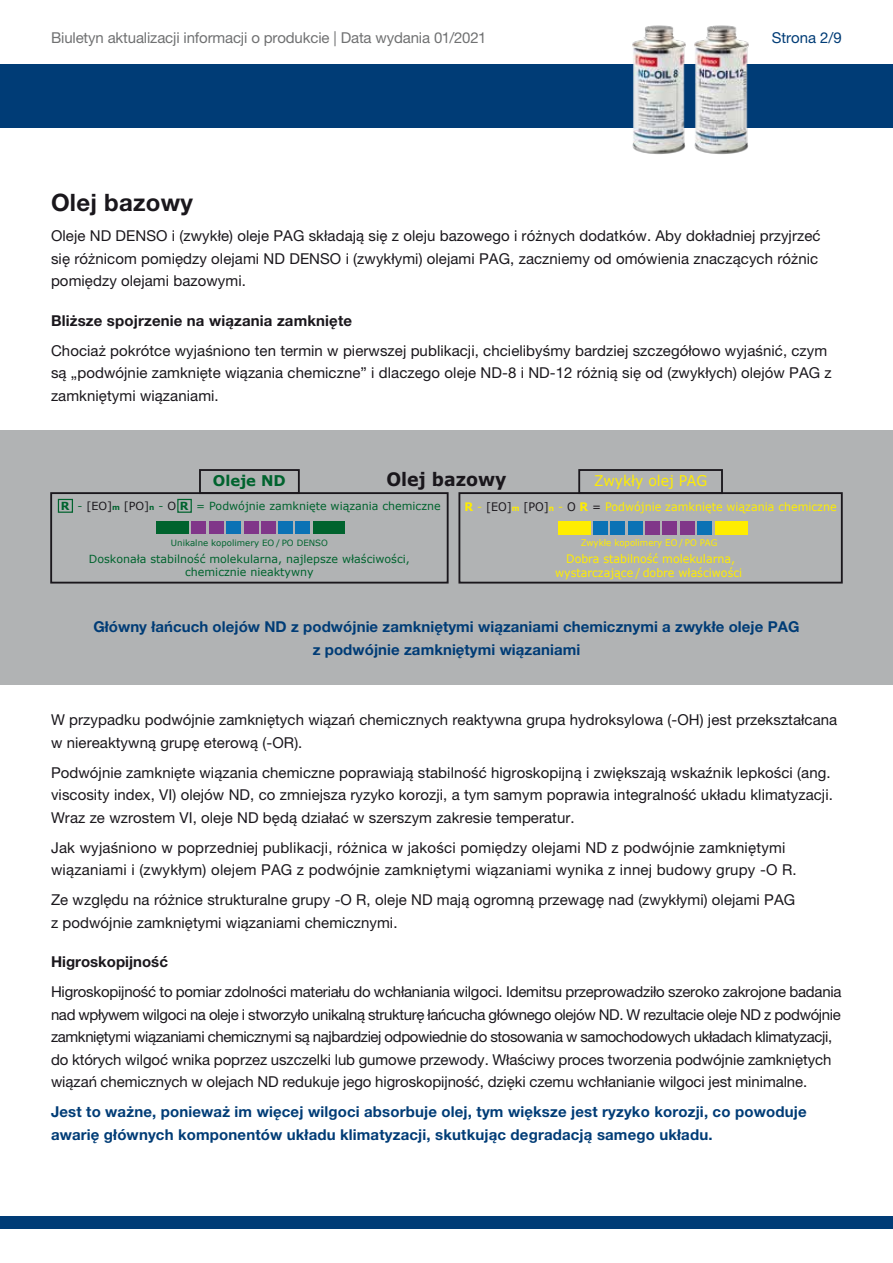
<style>
.page{position:relative;width:893px;height:1263px;background:#fff}
.page>*{position:absolute;margin:0;border:0;box-sizing:border-box;transform-origin:0 0}
.t1{font:700 24px "Helvetica Neue LT Pro";letter-spacing:.01em;color:#1a171c}
.t2{font:700 18.45px "Verdana";color:#1a171c;scale:.94 1}
.t3{font:15px/22.5px "Helvetica Neue LT Pro";letter-spacing:.005em;color:#1a171c}
.t4{font:15px/22.5px "Helvetica Neue LT Pro";letter-spacing:-.015em;color:#1a171c}
.t5{font:700 15px/22.5px "Helvetica Neue LT Pro";letter-spacing:.01em;color:#003c76}
.t6{font:15px "Helvetica Neue LT Pro";letter-spacing:-.01em;color:#707172}
.t7{font:700 15px "Helvetica Neue LT Pro";letter-spacing:.01em;color:#1a171c}
.t8{font:15px "Helvetica Neue LT Pro";color:#003c76}
.t9{font:14.7px "Verdana";color:#ffed00;scale:.94 1}
.t10{font:700 14.7px "Verdana";color:#00632e}
.t11{font:11.7px/14.1px "Verdana";color:#ffed00;text-align:center;scale:.94 1}
.t12{font:11.1px/13.4px "Verdana";color:#00632e;text-align:center}
.t13{font:9.15px "Verdana";color:#ffed00;scale:.94 1}
.t14{font:8.55px "Verdana";color:#00632e}
.s1{font-weight:700}
.s2{color:#1a171c}
.s3{font-weight:700;font-size:7.5px}
.s4{font-weight:700;font-size:7.8px}
</style>
<div class="page">
<div style="left:0;top:64px;width:893px;height:64px;background:#003c76"></div>
<div style="left:0;top:1216px;width:893px;height:13px;background:#003c76"></div>
<img style="left:632px;top:25px;width:54px;height:129px">
<img style="left:694px;top:25px;width:55px;height:129px">
<div style="left:0;top:430px;width:893px;height:254px;background:#b1b3b4"></div>
<div style="left:346px;top:521px;width:14px;height:13px;background:#b1b3b4"></div>
<div style="left:58px;top:499px;width:15px;height:14px;border:1px solid #00632e"></div>
<div style="left:177px;top:499px;width:15px;height:14px;border:1px solid #00632e"></div>
<div style="left:156px;top:521px;width:33px;height:13px;background:#00632e"></div>
<div style="left:191px;top:521px;width:15px;height:13px;background:#803689"></div>
<div style="left:209px;top:521px;width:14px;height:13px;background:#803689"></div>
<div style="left:295px;top:521px;width:15px;height:13px;background:#0b72b5"></div>
<div style="left:278px;top:521px;width:15px;height:13px;background:#0b72b5"></div>
<div style="left:244px;top:521px;width:15px;height:13px;background:#803689"></div>
<div style="left:226px;top:521px;width:15px;height:13px;background:#0b72b5"></div>
<div style="left:261px;top:521px;width:15px;height:13px;background:#803689"></div>
<div style="left:313px;top:521px;width:32px;height:13px;background:#00632e"></div>
<div style="left:199px;top:469px;width:101px;height:25px;border:2px solid #1a171c"></div>
<div style="left:50px;top:492px;width:399px;height:91px;border:2px solid #1a171c"></div>
<div style="left:458px;top:492px;width:385px;height:91px;border:2px solid #1a171c"></div>
<div style="left:593px;top:521px;width:15px;height:14px;background:#0b72b5"></div>
<div style="left:698px;top:521px;width:14px;height:14px;background:#0b72b5"></div>
<div style="left:680px;top:521px;width:15px;height:14px;background:#803689"></div>
<div style="left:662px;top:521px;width:15px;height:14px;background:#803689"></div>
<div style="left:628px;top:521px;width:15px;height:14px;background:#0b72b5"></div>
<div style="left:610px;top:521px;width:15px;height:14px;background:#0b72b5"></div>
<div style="left:645px;top:521px;width:15px;height:14px;background:#803689"></div>
<div style="left:558px;top:521px;width:32px;height:14px;background:#ffed00"></div>
<div style="left:715px;top:521px;width:32px;height:14px;background:#ffed00"></div>
<div style="left:578px;top:469px;width:145px;height:25px;border:2px solid #1a171c"></div>
<p class="t6" style="left:51px;top:28px;width:437px">Biuletyn aktualizacji informacji o produkcie | Data wydania 01/2021</p>
<p class="t8" style="left:772px;top:28px;width:72px">Strona 2/9</p>
<h1 class="t1" style="left:51px;top:188px;width:143px">Olej bazowy</h1>
<p class="t3" style="left:51px;top:224px;width:771px">Oleje ND DENSO i (zwykłe) oleje PAG składają się z oleju bazowego i różnych dodatków. Aby dokładniej przyjrzeć się różnicom pomiędzy olejami ND DENSO i (zwykłymi) olejami PAG, zaczniemy od omówienia znaczących różnic pomiędzy olejami bazowymi.</p>
<p class="t7" style="left:51px;top:311px;width:303px">Bliższe spojrzenie na wiązania zamknięte</p>
<p class="t3" style="left:51px;top:339px;width:782px">Chociaż pokrótce wyjaśniono ten termin w pierwszej publikacji, chcielibyśmy bardziej szczegółowo wyjaśnić, czym są „podwójnie zamknięte wiązania chemiczne” i dlaczego oleje ND-8 i ND-12 różnią się od (zwykłych) olejów PAG z zamkniętymi wiązaniami.</p>
<p class="t10" style="left:213px;top:471px;width:74px">Oleje ND</p>
<p class="t2" style="left:386px;top:468px;width:129px">Olej bazowy</p>
<p class="t9" style="left:594px;top:472px;width:122px">Zwykły olej PAG</p>
<p class="t12" style="left:61px;top:499px;width:381px"><span class="s1">R</span> - <span class="s2">[EO]</span><span class="s3">m</span> <span class="s2">[PO]</span><span class="s3">n</span> - <span class="s2">O</span> <span class="s1">R</span> = Podwójnie zamknięte wiązania chemiczne</p>
<p class="t14" style="left:171px;top:537px;width:158px">Unikalne kopolimery EO / PO DENSO</p>
<p class="t12" style="left:89px;top:552px;width:322px">Doskonała stabilność molekularna, najlepsze właściwości, chemicznie nieaktywny</p>
<p class="t11" style="left:465px;top:500px;width:397px"><span class="s1">R</span> - <span class="s2">[EO]</span><span class="s4">m</span> <span class="s2">[PO]</span><span class="s4">n</span> - <span class="s2">O</span> <span class="s1">R</span> <span class="s2">=</span> Podwójnie zamknięte wiązania chemiczne</p>
<p class="t13" style="left:581px;top:537px;width:147px">Zwykłe kopolimery EO / PO PAG</p>
<p class="t11" style="left:555px;top:552px;width:201px">Dobra stabilność molekularna, wystarczające / dobre właściwości</p>
<p class="t5" style="left:93px;top:615px;width:708px;text-align:center">Główny łańcuch olejów ND z podwójnie zamkniętymi wiązaniami chemicznymi a zwykłe oleje PAG z podwójnie zamkniętymi wiązaniami</p>
<p class="t3" style="left:51px;top:708px;width:788px">W przypadku podwójnie zamkniętych wiązań chemicznych reaktywna grupa hydroksylowa (-OH) jest przekształcana w niereaktywną grupę eterową (-OR).</p>
<p class="t3" style="left:51px;top:761px;width:783px">Podwójnie zamknięte wiązania chemiczne poprawiają stabilność higroskopijną i zwiększają wskaźnik lepkości (ang. viscosity index, VI) olejów ND, co zmniejsza ryzyko korozji, a tym samym poprawia integralność układu klimatyzacji.<br>Wraz ze wzrostem VI, oleje ND będą działać w szerszym zakresie temperatur.</p>
<p class="t3" style="left:51px;top:836px;width:747px">Jak wyjaśniono w poprzedniej publikacji, różnica w jakości pomiędzy olejami ND z podwójnie zamkniętymi wiązaniami i (zwykłym) olejem PAG z podwójnie zamkniętymi wiązaniami wynika z innej budowy grupy -O R.</p>
<p class="t3" style="left:51px;top:888px;width:746px">Ze względu na różnice strukturalne grupy -O R, oleje ND mają ogromną przewagę nad (zwykłymi) olejami PAG z podwójnie zamkniętymi wiązaniami chemicznymi.</p>
<p class="t7" style="left:51px;top:952px;width:118px">Higroskopijność</p>
<p class="t4" style="left:51px;top:980px;width:792px">Higroskopijność to pomiar zdolności materiału do wchłaniania wilgoci. Idemitsu przeprowadziło szeroko zakrojone badania nad wpływem wilgoci na oleje i stworzyło unikalną strukturę łańcucha głównego olejów ND. W rezultacie oleje ND z podwójnie zamkniętymi wiązaniami chemicznymi są najbardziej odpowiednie do stosowania w samochodowych układach klimatyzacji, do których wilgoć wnika poprzez uszczelki lub gumowe przewody. Właściwy proces tworzenia podwójnie zamkniętych wiązań chemicznych w olejach ND redukuje jego higroskopijność, dzięki czemu wchłanianie wilgoci jest minimalne.</p>
<p class="t5" style="left:51px;top:1100px;width:757px">Jest to ważne, ponieważ im więcej wilgoci absorbuje olej, tym większe jest ryzyko korozji, co powoduje awarię głównych komponentów układu klimatyzacji, skutkując degradacją samego układu.</p>
</div>
